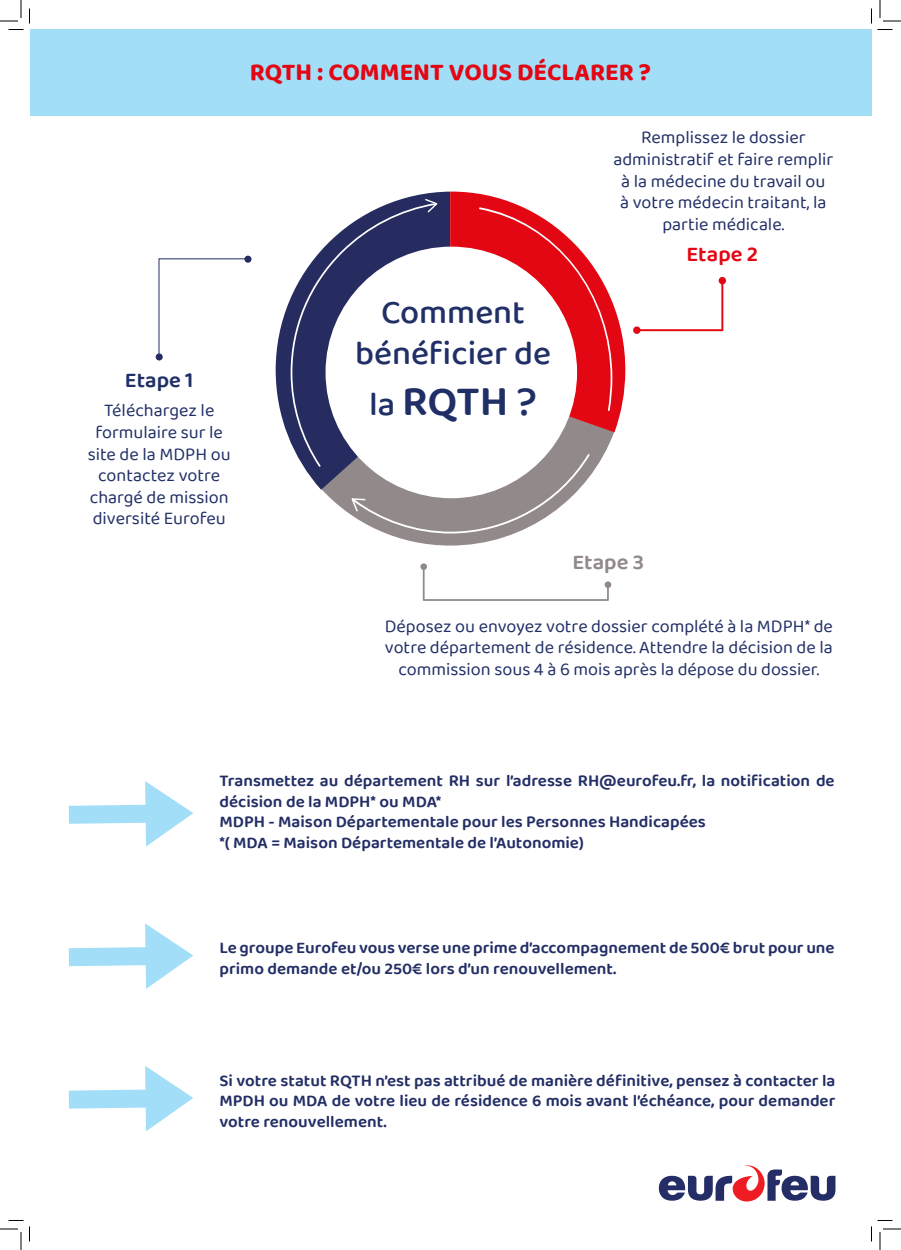
<style>
.page{position:relative;width:901px;height:1250px;background:#fff}
.page>*{position:absolute;margin:0;border:0;box-sizing:border-box;transform-origin:0 0}
.t1{font:600 43px "Baloo 2";color:#202f66}
.t2{font:500 34px "Baloo 2";color:#202f66}
.t3{font:700 25px "Baloo 2";color:#e30613}
.t4{font:600 22px "Baloo 2";color:#202f66}
.t5{font:600 22px "Baloo 2";color:#92898a}
.t6{font:600 22px "Baloo 2";color:#e30613}
.t7{font:18px/21.6px "Baloo 2";color:#212f66;text-align:center}
.t8{font:600 17px/20.4px "Baloo 2";color:#222e65}
.s1{font-weight:500;font-size:34px}
.s2{font-weight:500}
</style>
<div class="page">
<div style="left:30px;top:30px;width:841px;height:86px;background:#a2def8"></div>
<svg style="left:659px;top:1165px;width:176px;height:36px"></svg>
<svg style="left:69px;top:923px;width:124px;height:65px"></svg>
<div style="left:719px;top:277px;width:7px;height:7px;background:#e30613;border-radius:50%"></div>
<div style="left:244px;top:256px;width:7px;height:7px;background:#262b61;border-radius:50%"></div>
<svg style="left:423px;top:568px;width:186px;height:33px"></svg>
<div style="left:605px;top:581px;width:6px;height:7px;background:#92898a;border-radius:50%"></div>
<div style="left:420px;top:563px;width:7px;height:7px;background:#92898a;border-radius:50%"></div>
<svg style="left:385px;top:533px;width:130px;height:12px;fill:#92898a"></svg>
<svg style="left:276px;top:297px;width:15px;height:146px;fill:#272c60"></svg>
<svg style="left:291px;top:192px;width:432px;height:341px"></svg>
<svg style="left:69px;top:1066px;width:124px;height:65px"></svg>
<svg style="left:158px;top:258px;width:91px;height:95px"></svg>
<div style="left:156px;top:353px;width:7px;height:7px;background:#262b61;border-radius:50%"></div>
<svg style="left:69px;top:781px;width:124px;height:65px"></svg>
<svg style="left:0;top:0;width:30px;height:30px"></svg>
<svg style="left:0;top:1220px;width:30px;height:30px"></svg>
<svg style="left:871px;top:0;width:30px;height:30px"></svg>
<svg style="left:871px;top:1220px;width:30px;height:30px"></svg>
<p class="t3" style="left:250px;top:57px;width:403px">RQTH : COMMENT VOUS DÉCLARER ?</p>
<p class="t7" style="left:613px;top:128px;width:221px">Remplissez le dossier administratif et faire remplir à la médecine du travail ou<br>à votre médecin traitant, la partie médicale.</p>
<p class="t4" style="left:125px;top:364px;width:70px">Etape 1</p>
<p class="t7" style="left:88px;top:400px;width:144px">Téléchargez le formulaire sur le site de la MDPH ou contactez votre chargé de mission diversité Eurofeu</p>
<p class="t2" style="left:381px;top:288px;width:146px">Comment</p>
<p class="t2" style="left:355px;top:328px;width:198px">bénéficier de</p>
<p class="t1" style="left:369px;top:370px;width:170px"><span class="s1">la</span> RQTH <span class="s2">?</span></p>
<p class="t6" style="left:686px;top:237px;width:73px">Etape 2</p>
<p class="t5" style="left:572px;top:546px;width:73px">Etape 3</p>
<p class="t7" style="left:385px;top:616px;width:450px">Déposez ou envoyez votre dossier complété à la MDPH* de votre département de résidence. Attendre la décision de la commission sous 4 à 6 mois après la dépose du dossier.</p>
<p class="t8" style="left:219px;top:771px;width:617px">Transmettez au département RH sur l’adresse RH@eurofeu.fr, la notification de décision de la MDPH* ou MDA*</p>
<p class="t8" style="left:219px;top:812px;width:488px">MDPH - Maison Départementale pour les Personnes Handicapées</p>
<p class="t8" style="left:219px;top:833px;width:366px">*( MDA = Maison Départementale de l’Autonomie)</p>
<p class="t8" style="left:219px;top:938px;width:617px">Le groupe Eurofeu vous verse une prime d’accompagnement de 500€ brut pour une primo demande et/ou 250€ lors d’un renouvellement.</p>
<p class="t8" style="left:219px;top:1071px;width:617px;text-align:justify">Si votre statut RQTH n’est pas attribué de manière définitive, pensez à contacter la MPDH ou MDA de votre lieu de résidence 6 mois avant l’échéance, pour demander votre renouvellement.</p>
</div>
